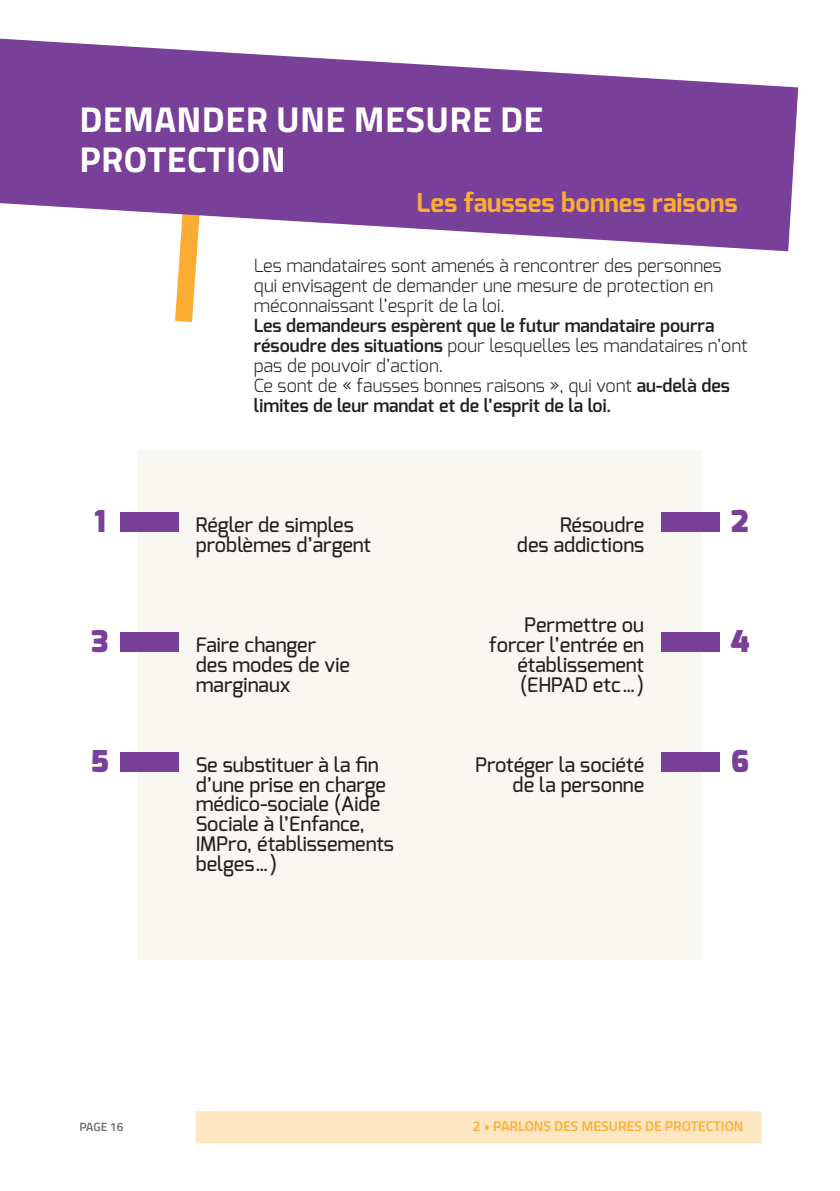
<style>
.page{position:relative;width:840px;height:1191px;background:#fff}
.page>*{position:absolute;margin:0;border:0;box-sizing:border-box;transform-origin:0 0}
.t1{font:700 36px/40px "Titillium Web";letter-spacing:.01em;color:#fff}
.t2{font:900 30px "Exo";color:#784099}
.t3{font:700 26px "Exo";color:#fbad33}
.t4{font:500 20px/20px "Exo";color:#231f20}
.t5{font:600 18px/20px "Exo";color:#231f20}
.t6{font:300 18px/20px "Exo";color:#231f20}
.t7{font:600 14px "Titillium Web";color:#fbad33}
.t8{font:600 12px "Titillium Web";letter-spacing:-.005em;color:#6c6d70}
.s1{font-weight:300}
</style>
<div class="page">
<div style="left:196px;top:1111px;width:565px;height:32px;background:#fde6c2"></div>
<svg style="left:175px;top:251px;width:22px;height:71px"></svg>
<svg style="left:0;top:39px;width:797px;height:212px;fill:#784099"></svg>
<div style="left:137px;top:452px;width:565px;height:507px;background:#f9f7f1"></div>
<div style="left:120px;top:511px;width:59px;height:20px;background:#784099"></div>
<div style="left:660px;top:511px;width:59px;height:20px;background:#784099"></div>
<div style="left:120px;top:631px;width:59px;height:20px;background:#784099"></div>
<div style="left:660px;top:631px;width:59px;height:20px;background:#784099"></div>
<div style="left:120px;top:751px;width:59px;height:20px;background:#784099"></div>
<div style="left:660px;top:751px;width:59px;height:20px;background:#784099"></div>
<p class="t1" style="left:80px;top:97px;width:465px">DEMANDER UNE MESURE DE<br>PROTECTION</p>
<p class="t3" style="left:416px;top:186px;width:323px">Les fausses bonnes raisons</p>
<p class="t6" style="left:254px;top:255px;width:469px">Les mandataires sont amenés à rencontrer des personnes qui envisagent de demander une mesure de protection en méconnaissant l’esprit de la loi.</p>
<p class="t5" style="left:254px;top:315px;width:495px">Les demandeurs espèrent que le futur mandataire pourra résoudre des situations <span class="s1">pour lesquelles les mandataires n’ont pas de pouvoir d’action.<br>Ce sont de « fausses bonnes raisons », qui vont</span> au-delà des limites de leur mandat et de l’esprit de la loi.</p>
<p class="t2" style="left:94px;top:501px;width:13px">1</p>
<p class="t2" style="left:730px;top:501px;width:19px">2</p>
<p class="t4" style="left:196px;top:514px;width:177px">Régler de simples problèmes d’argent</p>
<p class="t4" style="left:559px;top:514px;width:85px">Résoudre</p>
<p class="t4" style="left:516px;top:534px;width:129px">des addictions</p>
<p class="t4" style="left:489px;top:614px;width:156px;text-align:right">Permettre ou forcer l’entrée en établissement (EHPAD etc…)</p>
<p class="t2" style="left:91px;top:621px;width:19px">3</p>
<p class="t2" style="left:730px;top:621px;width:21px">4</p>
<p class="t4" style="left:196px;top:634px;width:156px">Faire changer des modes de vie marginaux</p>
<p class="t2" style="left:91px;top:741px;width:19px">5</p>
<p class="t2" style="left:730px;top:741px;width:19px">6</p>
<p class="t4" style="left:196px;top:754px;width:200px">Se substituer à la fin d’une prise en charge médico-sociale (Aide<br>Sociale à l’Enfance,<br>IMPro, établissements belges…)</p>
<p class="t4" style="left:475px;top:754px;width:170px">Protéger la société</p>
<p class="t4" style="left:512px;top:774px;width:133px">de la personne</p>
<p class="t8" style="left:79px;top:1118px;width:45px">PAGE 16</p>
<p class="t7" style="left:472px;top:1115px;width:272px">2 • PARLONS DES MESURES DE PROTECTION</p>
</div>
